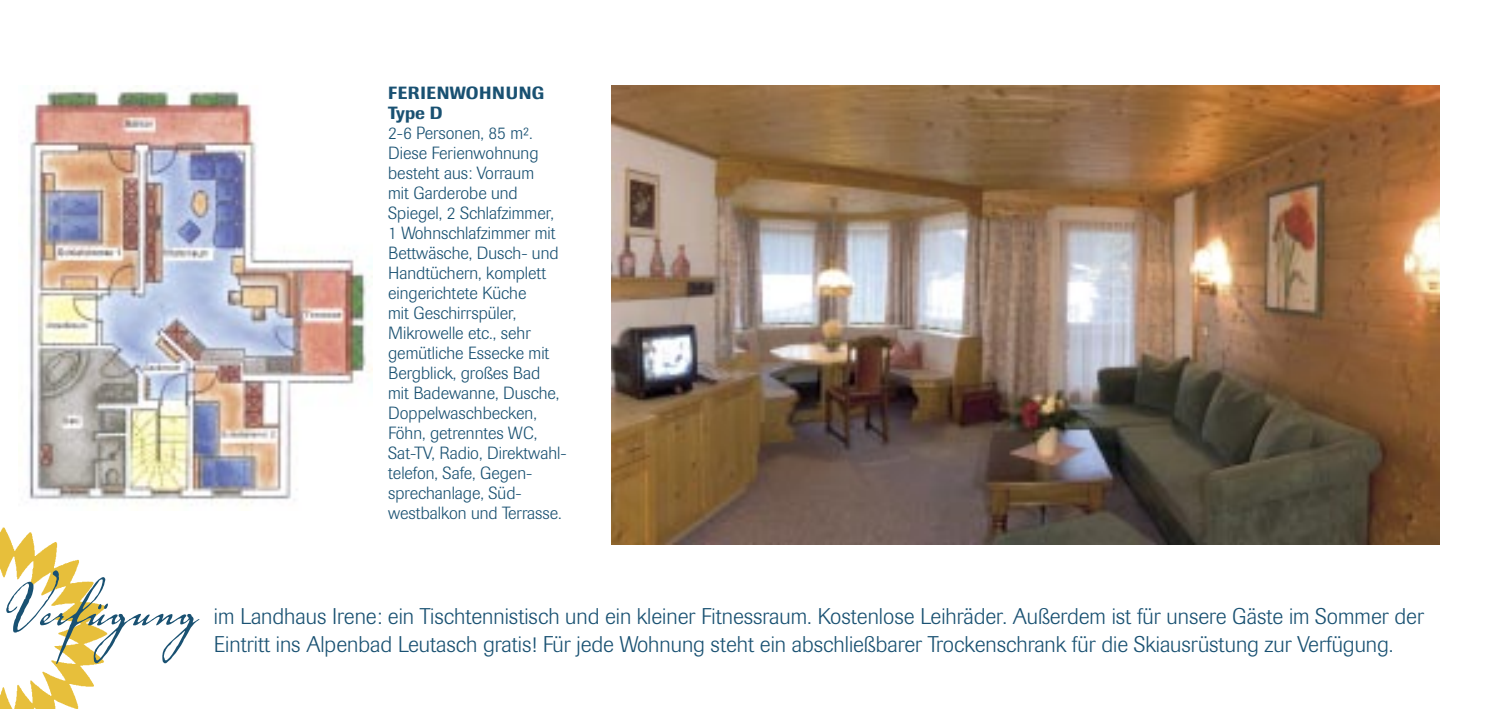
<style>
.page{position:relative;width:1489px;height:709px;background:#fff}
.page>*{position:absolute;margin:0;border:0;box-sizing:border-box;transform-origin:0 0}
.t1{font:90px "Voluta Script Pro";color:#195172}
.t2{font:300 22.5px/27.5px "Imago";color:#195172}
.t3{font:300 17.5px/20px "Imago";color:#195172}
.t4{font:500 17.5px/20px "Imago";letter-spacing:.02em;color:#195172}
</style>
<div class="page">
<img style="left:611px;top:85px;width:828px;height:459px">
<img style="left:0;top:527px;width:108px;height:182px">
<img style="left:29px;top:89px;width:343px;height:417px">
<p class="t4" style="left:388px;top:83px;width:158px">FERIENWOHNUNG<br>Type D</p>
<p class="t3" style="left:388px;top:123px;width:180px">2-6 Personen, 85 m².<br>Diese Ferienwohnung besteht aus: Vorraum<br>mit Garderobe und<br>Spiegel, 2 Schlafzimmer,<br>1 Wohnschlafzimmer mit<br>Bettwäsche, Dusch- und<br>Handtüchern, komplett eingerichtete Küche<br>mit Geschirrspüler,<br>Mikrowelle etc., sehr gemütliche Essecke mit<br>Bergblick, großes Bad<br>mit Badewanne, Dusche,<br>Doppelwaschbecken,<br>Föhn, getrenntes WC,<br>Sat-TV, Radio, Direktwahl&shy;telefon, Safe, Gegen&shy;sprechanlage, Süd&shy;westbalkon und Terrasse.</p>
<h1 class="t1" style="left:-2px;top:540px;width:202px">Verfügung</h1>
<p class="t2" style="left:214px;top:603px;width:1211px">im Landhaus Irene: ein Tischtennistisch und ein kleiner Fitnessraum. Kostenlose Leihräder. Außerdem ist für unsere Gäste im Sommer der<br>Eintritt ins Alpenbad Leutasch gratis! Für jede Wohnung steht ein abschließbarer Trockenschrank für die Skiausrüstung zur Verfügung.</p>
</div>
